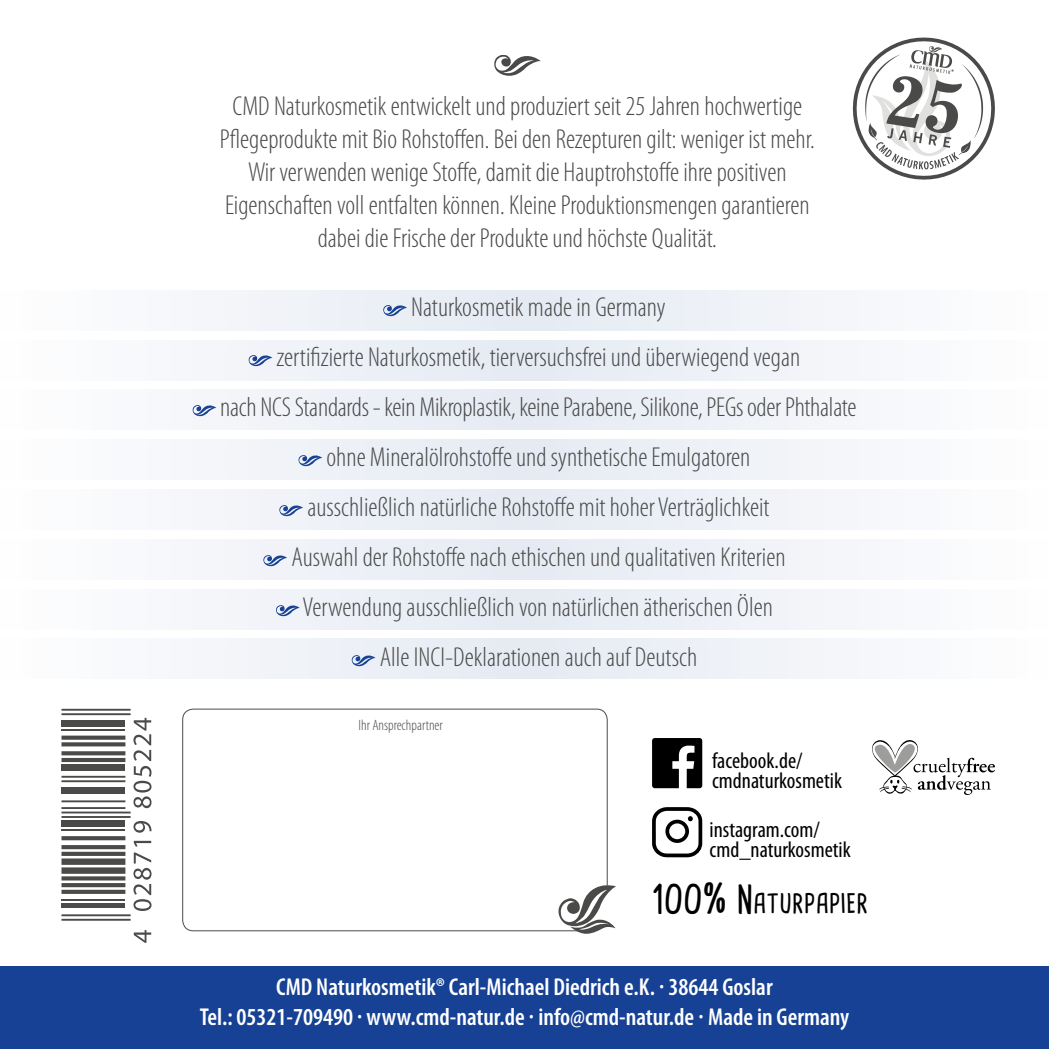
<style>
.page{position:relative;width:1049px;height:1049px;background:#fff}
.page>*{position:absolute;margin:0;border:0;box-sizing:border-box;transform-origin:0 0}
.t1{font:300 condensed 27.5px/50px "Myriad Pro";color:#4a4a49;text-align:center}
.t2{font:700 26.25px "Cardenio Modern";color:#000}
.t3{font:600 condensed 24.5px/29.5px "Myriad Pro";color:#fff;text-align:center}
.t4{font:condensed 22.5px/20px "Myriad Pro";color:#000}
.t5{font:300 condensed 15px "Myriad Pro";color:#4a4a49}
.s1{font-size:37.5px}
</style>
<div class="page">
<div style="left:0;top:966px;width:1049px;height:83px;background:#164194"></div>
<div style="left:0;top:290px;width:1049px;height:40px;background:#f1f3f8"></div>
<div style="left:0;top:340px;width:1049px;height:40px;background:#f1f3f8"></div>
<div style="left:0;top:390px;width:1049px;height:40px;background:#f1f3f8"></div>
<div style="left:0;top:439px;width:1049px;height:41px;background:#f2f4f9"></div>
<div style="left:0;top:489px;width:1049px;height:40px;background:#f1f3f8"></div>
<div style="left:0;top:539px;width:1049px;height:40px;background:#f1f3f8"></div>
<div style="left:0;top:589px;width:1049px;height:40px;background:#f1f3f8"></div>
<div style="left:0;top:639px;width:1049px;height:40px;background:#f1f3f8"></div>
<svg style="left:383px;top:305px;width:24px;height:12px"></svg>
<svg style="left:249px;top:355px;width:24px;height:12px"></svg>
<svg style="left:193px;top:405px;width:24px;height:12px"></svg>
<svg style="left:298px;top:455px;width:25px;height:12px"></svg>
<svg style="left:279px;top:505px;width:24px;height:12px"></svg>
<svg style="left:263px;top:555px;width:24px;height:12px"></svg>
<svg style="left:276px;top:605px;width:24px;height:12px"></svg>
<svg style="left:352px;top:655px;width:24px;height:12px"></svg>
<svg style="left:494px;top:55px;width:47px;height:21px"></svg>
<svg style="left:852px;top:37px;width:143px;height:143px"></svg>
<svg style="left:182px;top:708px;width:426px;height:223px"></svg>
<svg style="left:557px;top:882px;width:59px;height:52px"></svg>
<svg style="left:652px;top:738px;width:50px;height:50px"></svg>
<svg style="left:652px;top:807px;width:50px;height:50px"></svg>
<svg style="left:872px;top:740px;width:123px;height:55px"></svg>
<hr style="left:61px;top:914px;width:70px;height:2px;background:#4a4a49">
<hr style="left:61px;top:919px;width:70px;height:2px;background:#4a4a49">
<hr style="left:61px;top:903px;width:64px;height:4px;background:#4a4a49">
<hr style="left:61px;top:899px;width:64px;height:1px;background:#4a4a49">
<svg style="left:61px;top:876px;width:64px;height:4px"></svg>
<hr style="left:61px;top:883px;width:64px;height:4px;background:#4a4a49">
<svg style="left:61px;top:890px;width:64px;height:4px"></svg>
<div style="left:61px;top:858px;width:64px;height:7px;background:#4a4a49"></div>
<div style="left:61px;top:867px;width:64px;height:7px;background:#4a4a49"></div>
<svg style="left:61px;top:836px;width:64px;height:4px"></svg>
<svg style="left:61px;top:845px;width:64px;height:4px"></svg>
<hr style="left:61px;top:852px;width:64px;height:4px;background:#4a4a49">
<hr style="left:61px;top:829px;width:64px;height:2px;background:#4a4a49">
<div style="left:61px;top:820px;width:64px;height:7px;background:#4a4a49"></div>
<hr style="left:61px;top:811px;width:70px;height:2px;background:#4a4a49">
<hr style="left:61px;top:816px;width:70px;height:2px;background:#4a4a49">
<hr style="left:61px;top:800px;width:64px;height:2px;background:#4a4a49">
<hr style="left:61px;top:807px;width:64px;height:2px;background:#4a4a49">
<div style="left:61px;top:787px;width:64px;height:6px;background:#4a4a49"></div>
<hr style="left:61px;top:776px;width:64px;height:2px;background:#4a4a49">
<hr style="left:61px;top:780px;width:64px;height:2px;background:#4a4a49">
<div style="left:61px;top:765px;width:64px;height:6px;background:#4a4a49"></div>
<div style="left:61px;top:735px;width:64px;height:5px;background:#4a4a49"></div>
<svg style="left:61px;top:742px;width:64px;height:4px"></svg>
<svg style="left:61px;top:751px;width:64px;height:4px"></svg>
<hr style="left:61px;top:758px;width:64px;height:4px;background:#4a4a49">
<hr style="left:61px;top:729px;width:64px;height:2px;background:#4a4a49">
<div style="left:61px;top:720px;width:64px;height:6px;background:#4a4a49"></div>
<hr style="left:61px;top:709px;width:70px;height:2px;background:#4a4a49">
<hr style="left:61px;top:713px;width:70px;height:2px;background:#4a4a49">
<svg style="left:134px;top:930px;width:17px;height:13px"></svg>
<svg style="left:133px;top:841px;width:18px;height:70px"></svg>
<svg style="left:133px;top:821px;width:18px;height:12px"></svg>
<svg style="left:133px;top:718px;width:18px;height:90px"></svg>
<p class="t1" style="left:220px;top:91px;width:596px;line-height:33px">CMD Naturkosmetik entwickelt und produziert seit 25 Jahren hochwertige Pflegeprodukte mit Bio Rohstoffen. Bei den Rezepturen gilt: weniger ist mehr.<br>Wir verwenden wenige Stoffe, damit die Hauptrohstoffe ihre positiven Eigenschaften voll entfalten können. Kleine Produktionsmengen garantieren dabei die Frische der Produkte und höchste Qualität.</p>
<p class="t1" style="left:220px;top:283px;width:638px">Naturkosmetik made in Germany<br>zertifizierte Naturkosmetik, tierversuchsfrei und überwiegend vegan<br>nach NCS Standards - kein Mikroplastik, keine Parabene, Silikone, PEGs oder Phthalate ohne Mineralölrohstoffe und synthetische Emulgatoren<br>ausschließlich natürliche Rohstoffe mit hoher Verträglichkeit<br>Auswahl der Rohstoffe nach ethischen und qualitativen Kriterien<br>Verwendung ausschließlich von natürlichen ätherischen Ölen<br>Alle INCI-Deklarationen auch auf Deutsch</p>
<p class="t5" style="left:359px;top:717px;width:86px">Ihr Ansprechpartner</p>
<p class="t4" style="left:712px;top:751px;width:131px">facebook.de/ cmdnaturkosmetik</p>
<p class="t4" style="left:709px;top:820px;width:143px">instagram.com/ cmd_naturkosmetik</p>
<p class="t2" style="left:652px;top:886px;width:218px"><span class="s1">100% N</span>ATURPAPIER</p>
<p class="t3" style="left:200px;top:973px;width:651px">CMD Naturkosmetik® Carl-Michael Diedrich e.K. · 38644 Goslar<br>Tel.: 05321-709490 · www.cmd-natur.de · info@cmd-natur.de · Made in Germany</p>
</div>
